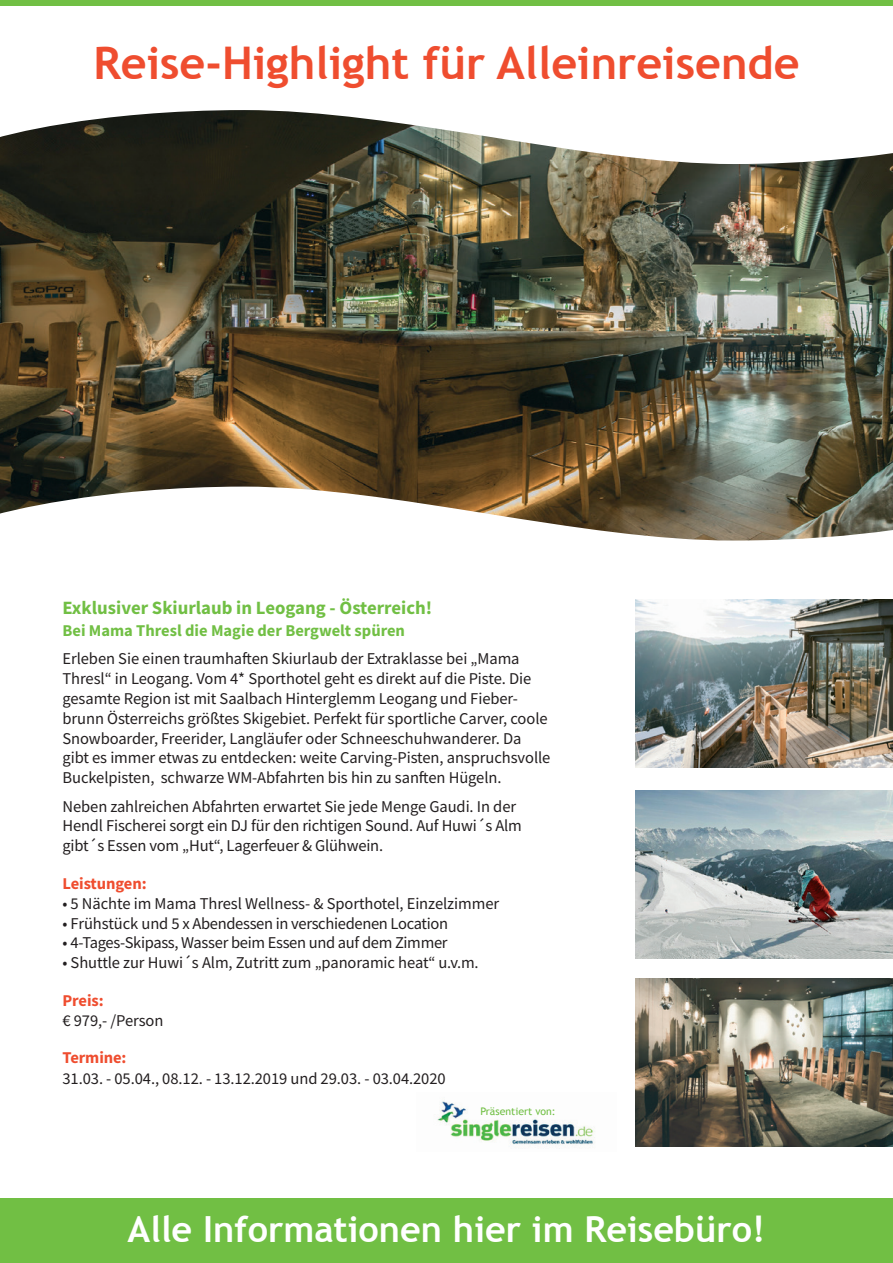
<style>
.page{position:relative;width:893px;height:1263px;background:#fff}
.page>*{position:absolute;margin:0;border:0;box-sizing:border-box;transform-origin:0 0}
.t1{font:700 45px "Trebuchet MS";color:#ef4d2f}
.t2{font:700 36px "Trebuchet MS";color:#fff}
.t3{font:700 18.75px "Source Sans Pro";color:#71bf44}
.t4{font:16.5px/19.8px "Source Sans Pro";letter-spacing:-.005em;color:#231f20}
.t5{font:700 16.5px "Source Sans Pro";color:#71bf44}
.t6{font:700 16.5px "Source Sans Pro";letter-spacing:-.005em;color:#ef4d2f}
.t7{font:10.5px "Trebuchet MS";color:#71bf44}
</style>
<div class="page">
<img style="left:0;top:164px;width:893px;height:323px">
<svg style="left:0;top:487px;width:893px;height:11px"></svg>
<svg style="left:0;top:498px;width:893px;height:43px"></svg>
<svg style="left:0;top:153px;width:893px;height:11px"></svg>
<svg style="left:0;top:110px;width:596px;height:43px"></svg>
<div style="left:0;top:1px;width:893px;height:5px;background:#71bf44"></div>
<img style="left:636px;top:600px;width:257px;height:167px">
<img style="left:636px;top:791px;width:257px;height:168px">
<img style="left:636px;top:978px;width:257px;height:168px">
<div style="left:0;top:1198px;width:893px;height:65px;background:#71bf44"></div>
<img style="left:437px;top:1100px;width:158px;height:49px">
<h1 class="t1" style="left:93px;top:35px;width:708px">Reise-Highlight für Alleinreisende</h1>
<p class="t3" style="left:63px;top:595px;width:371px">Exklusiver Skiurlaub in Leogang - Österreich!</p>
<p class="t5" style="left:63px;top:619px;width:344px">Bei Mama Thresl die Magie der Bergwelt spüren</p>
<p class="t4" style="left:63px;top:649px;width:489px">Erleben Sie einen traumhaften Skiurlaub der Extraklasse bei „Mama Thresl“ in Leogang. Vom 4* Sporthotel geht es direkt auf die Piste. Die gesamte Region ist mit Saalbach Hinterglemm Leogang und Fieber&shy;brunn Österreichs größtes Skigebiet. Perfekt für sportliche Carver, coole Snowboarder, Freerider, Langläufer oder Schneeschuhwanderer. Da gibt es immer etwas zu entdecken: weite Carving-Pisten, anspruchsvolle Buckelpisten, schwarze WM-Abfahrten bis hin zu sanften Hügeln.</p>
<p class="t4" style="left:63px;top:796px;width:461px">Neben zahlreichen Abfahrten erwartet Sie jede Menge Gaudi. In der<br>Hendl Fischerei sorgt ein DJ für den richtigen Sound. Auf Huwi´s Alm gibt´s Essen vom „Hut“, Lagerfeuer &amp; Glühwein.</p>
<p class="t6" style="left:63px;top:872px;width:86px">Leistungen:</p>
<p class="t4" style="left:63px;top:893px;width:438px">• 5 Nächte im Mama Thresl Wellness- &amp; Sporthotel, Einzelzimmer</p>
<p class="t4" style="left:63px;top:913px;width:387px">• Frühstück und 5 x Abendessen in verschiedenen Location</p>
<p class="t4" style="left:63px;top:933px;width:387px">• 4-Tages-Skipass, Wasser beim Essen und auf dem Zimmer</p>
<p class="t4" style="left:63px;top:953px;width:417px">• Shuttle zur Huwi´s Alm, Zutritt zum „panoramic heat“ u.v.m.</p>
<p class="t6" style="left:63px;top:989px;width:43px">Preis:</p>
<p class="t4" style="left:63px;top:1010px;width:102px">€ 979,- /Person</p>
<p class="t6" style="left:63px;top:1047px;width:66px">Termine:</p>
<p class="t4" style="left:63px;top:1068px;width:385px">31.03. - 05.04., 08.12. - 13.12.2019 und 29.03. - 03.04.2020</p>
<p class="t7" style="left:480px;top:1105px;width:77px">Präsentiert von:</p>
<h2 class="t2" style="left:128px;top:1207px;width:639px">Alle Informationen hier im Reisebüro!</h2>
</div>
